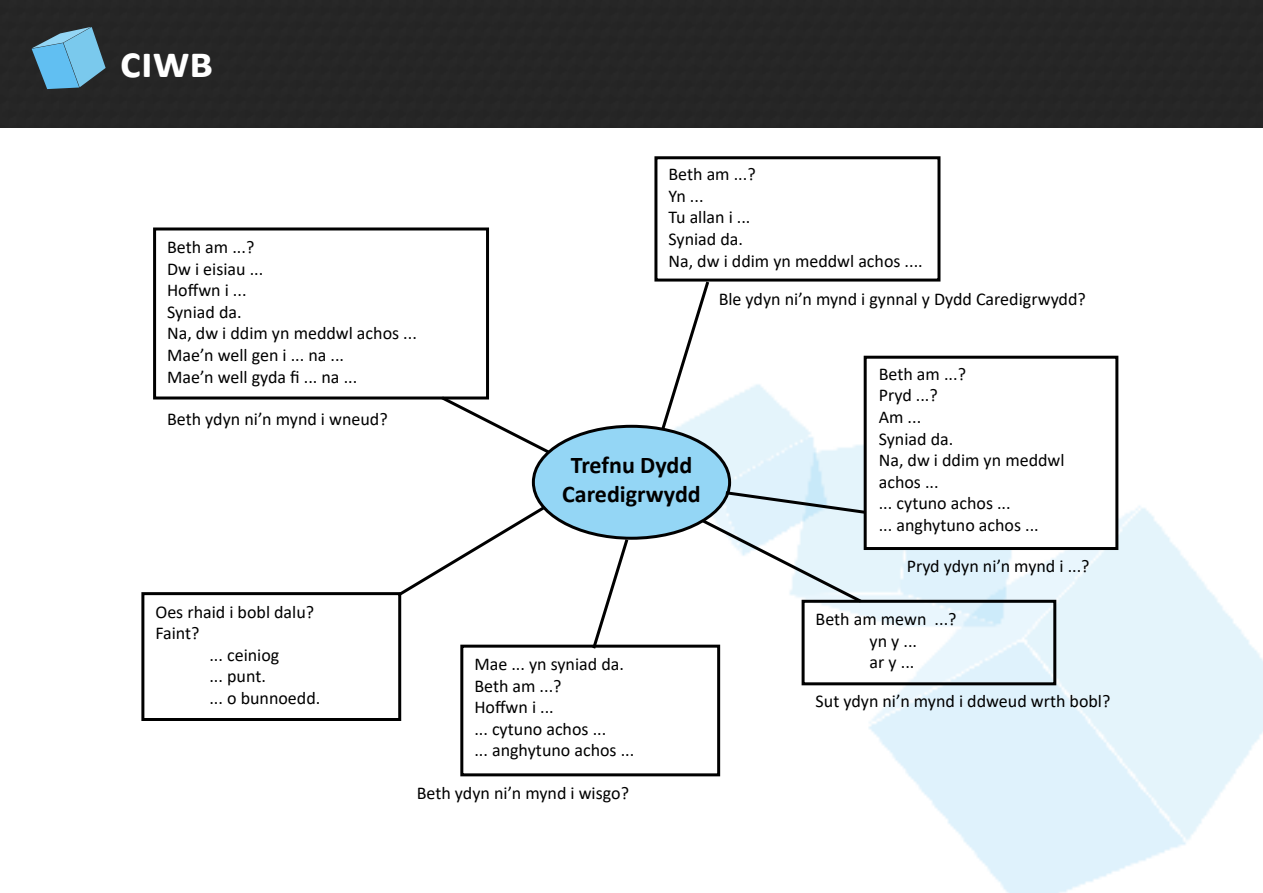
<style>
.page{position:relative;width:1263px;height:893px;background:#fff}
.page>*{position:absolute;margin:0;border:0;box-sizing:border-box;transform-origin:0 0}
.t1{font:700 45px "Calibri";color:#fff}
.t2{font:700 24px/28.8px "Calibri";color:#000;text-align:center}
.t3{font:18px/21.6px "Calibri";color:#000}
</style>
<div class="page">
<div style="left:0;top:0;width:1263px;height:128px;background:#262626"></div>
<svg style="left:32px;top:27px;width:74px;height:62px;background:#5992af"></svg>
<img style="left:663px;top:374px;width:600px;height:519px">
<div style="left:533px;top:426px;width:197px;height:112px;background:#94d6f5;border-radius:50%"></div>
<svg style="left:438px;top:399px;width:115px;height:57px"></svg>
<div style="left:153px;top:227px;width:336px;height:172px;border:3px solid #000"></div>
<svg style="left:401px;top:503px;width:148px;height:97px"></svg>
<div style="left:141px;top:592px;width:260px;height:129px;border:3px solid #000"></div>
<svg style="left:659px;top:282px;width:52px;height:151px"></svg>
<div style="left:654px;top:156px;width:286px;height:126px;border:3px solid #000"></div>
<div style="left:865px;top:357px;width:252px;height:191px;background:#fff"></div>
<div style="left:864px;top:356px;width:254px;height:194px;border:3px solid #000"></div>
<div style="left:462px;top:646px;width:257px;height:129px;background:#fff"></div>
<div style="left:460px;top:645px;width:260px;height:131px;border:3px solid #000"></div>
<svg style="left:590px;top:536px;width:41px;height:113px"></svg>
<div style="left:801px;top:600px;width:255px;height:85px;border:3px solid #000"></div>
<svg style="left:699px;top:489px;width:183px;height:116px"></svg>
<h1 class="t1" style="left:120px;top:31px;width:95px">ciwb</h1>
<p class="t3" style="left:167px;top:237px;width:251px">Beth am ...?<br>Dw i eisiau ...<br>Hoffwn i ...<br>Syniad da.<br>Na, dw i ddim yn meddwl achos ...<br>Mae’n well gen i ... na ...<br>Mae’n well gyda fi ... na ...</p>
<p class="t3" style="left:167px;top:409px;width:222px">Beth ydyn ni’n mynd i wneud?</p>
<p class="t3" style="left:155px;top:601px;width:160px">Oes rhaid i bobl dalu?</p>
<p class="t3" style="left:155px;top:623px;width:46px">Faint?</p>
<p class="t3" style="left:209px;top:645px;width:71px">... ceiniog</p>
<p class="t3" style="left:209px;top:666px;width:58px">... punt.</p>
<p class="t3" style="left:209px;top:688px;width:112px">... o bunnoedd.</p>
<p class="t3" style="left:668px;top:164px;width:256px">Beth am ...?<br>Yn ...<br>Tu allan i ...<br>Syniad da.<br>Na, dw i ddim yn meddwl achos ....</p>
<p class="t3" style="left:719px;top:289px;width:369px">Ble ydyn ni’n mynd i gynnal y Dydd Caredigrwydd?</p>
<h2 class="t2" style="left:562px;top:452px;width:140px">Trefnu Dydd<br>Caredigrwydd</h2>
<p class="t3" style="left:474px;top:654px;width:161px">Mae ... yn syniad da.<br>Beth am ...?<br>Hoffwn i ...<br>... cytuno achos ...<br>... anghytuno achos ...</p>
<p class="t3" style="left:879px;top:364px;width:187px">Beth am ...?<br>Pryd ...?<br>Am ...<br>Syniad da.<br>Na, dw i ddim yn meddwl achos ...<br>... cytuno achos ...<br>... anghytuno achos ...</p>
<p class="t3" style="left:907px;top:556px;width:184px">Pryd ydyn ni’n mynd i ...?</p>
<p class="t3" style="left:870px;top:609px;width:88px;text-indent:-54px">Beth am mewn ...? yn y ...<br>ar y ...</p>
<p class="t3" style="left:816px;top:691px;width:296px">Sut ydyn ni’n mynd i ddweud wrth bobl?</p>
<p class="t3" style="left:417px;top:783px;width:214px">Beth ydyn ni’n mynd i wisgo?</p>
</div>
